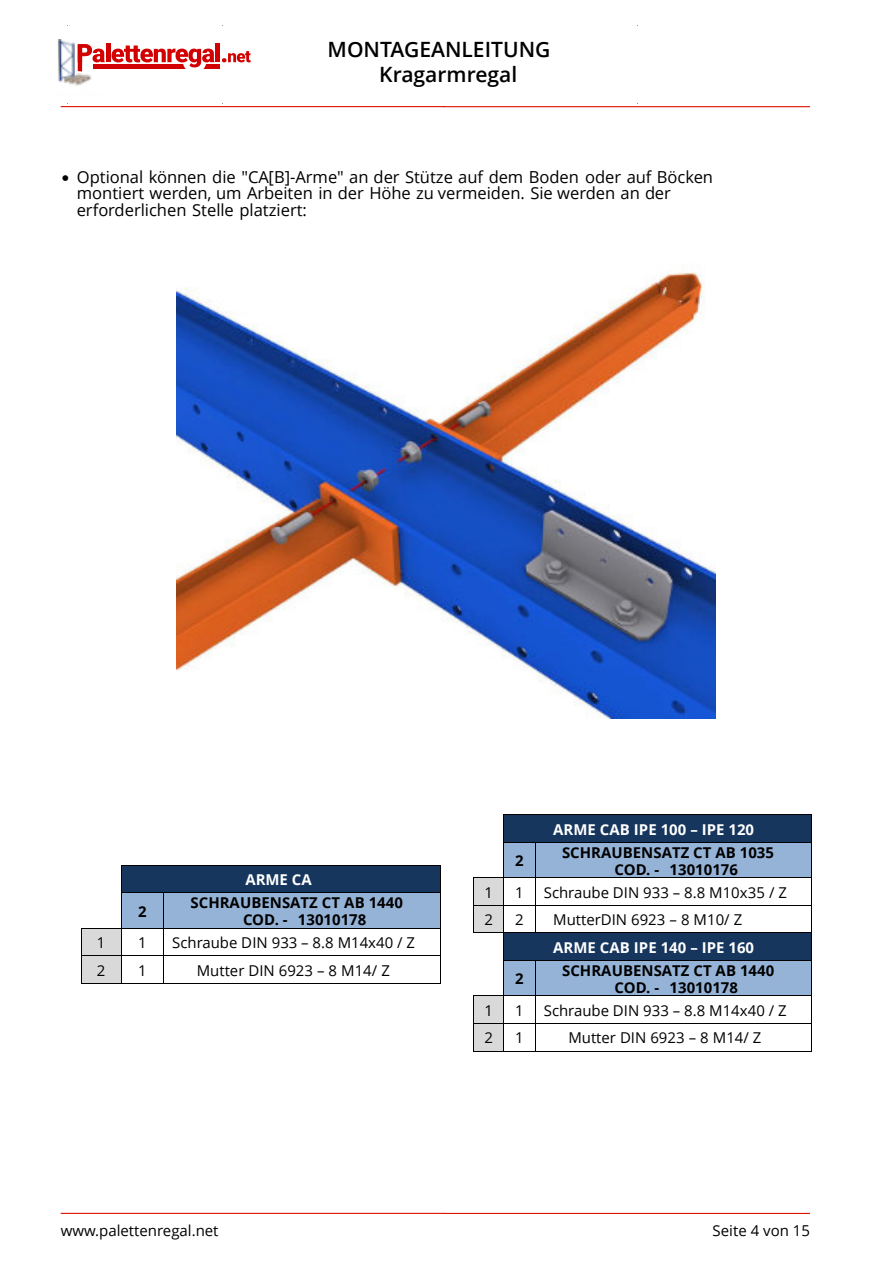
<style>
.page{position:relative;width:893px;height:1263px;background:#fff}
.page>*{position:absolute;margin:0;border:0;box-sizing:border-box;transform-origin:0 0}
.t1{font:600 21px/25.8px "Open Sans";color:#000}
.t2{font:16.5px/16.5px "Open Sans";color:#000}
.t3{font:15px "Open Sans";color:#000}
.t4{font:700 15px/17.2px "Open Sans";color:#000}
.t5{font:700 15px "Open Sans";color:#fff}
.s1{font-family:"Lucida Grande"}
</style>
<div class="page">
<hr style="left:93px;top:64px;width:127px;height:4px;background:#d20000">
<div style="left:183px;top:52px;width:23px;height:21px;background:#fff;border:10px solid #fff;border-radius:50%"></div>
<svg style="left:129px;top:46px;width:85px;height:21px"></svg>
<hr style="left:216px;top:43px;width:4px;height:19px;background:#d20000">
<svg style="left:222px;top:51px;width:29px;height:11px"></svg>
<img style="left:58px;top:40px;width:71px;height:46px">
<svg style="left:78px;top:44px;width:27px;height:28px"></svg>
<hr style="left:61px;top:1213px;width:749px;height:1px;background:#df1303">
<svg style="left:60px;top:103px;width:750px;height:5px"></svg>
<img style="left:176px;top:271px;width:539px;height:448px">
<div style="left:121px;top:866px;width:319px;height:27px;background:#17365d"></div>
<hr style="left:122px;top:865px;width:318px;height:1px;background:#000">
<div style="left:122px;top:893px;width:41px;height:35px;background:#95b3d7"></div>
<div style="left:164px;top:893px;width:276px;height:35px;background:#95b3d7"></div>
<svg style="left:121px;top:865px;width:1px;height:28px"></svg>
<hr style="left:122px;top:893px;width:41px;height:1px;background:#000">
<hr style="left:164px;top:893px;width:276px;height:1px;background:#000">
<svg style="left:440px;top:865px;width:1px;height:28px"></svg>
<hr style="left:121px;top:893px;width:1px;height:35px;background:#000">
<hr style="left:163px;top:893px;width:1px;height:35px;background:#000">
<hr style="left:440px;top:893px;width:1px;height:35px;background:#000">
<div style="left:81px;top:929px;width:40px;height:26px;background:#d9d9d9"></div>
<hr style="left:82px;top:928px;width:39px;height:1px;background:#000">
<hr style="left:122px;top:928px;width:41px;height:1px;background:#000">
<hr style="left:164px;top:928px;width:276px;height:1px;background:#000">
<div style="left:81px;top:956px;width:40px;height:27px;background:#d9d9d9"></div>
<hr style="left:81px;top:955px;width:40px;height:1px;background:#000">
<hr style="left:122px;top:955px;width:41px;height:1px;background:#000">
<hr style="left:164px;top:955px;width:276px;height:1px;background:#000">
<svg style="left:81px;top:928px;width:1px;height:55px"></svg>
<hr style="left:81px;top:983px;width:40px;height:1px;background:#000">
<svg style="left:121px;top:928px;width:1px;height:56px"></svg>
<hr style="left:122px;top:983px;width:41px;height:1px;background:#000">
<svg style="left:163px;top:928px;width:1px;height:56px"></svg>
<hr style="left:164px;top:983px;width:276px;height:1px;background:#000">
<svg style="left:440px;top:928px;width:1px;height:56px"></svg>
<div style="left:504px;top:815px;width:307px;height:27px;background:#17365d"></div>
<hr style="left:504px;top:814px;width:307px;height:1px;background:#000">
<div style="left:504px;top:843px;width:31px;height:34px;background:#95b3d7"></div>
<div style="left:536px;top:843px;width:275px;height:34px;background:#95b3d7"></div>
<svg style="left:503px;top:814px;width:1px;height:29px"></svg>
<hr style="left:504px;top:842px;width:31px;height:1px;background:#000">
<hr style="left:536px;top:842px;width:275px;height:1px;background:#000">
<svg style="left:811px;top:814px;width:1px;height:29px"></svg>
<hr style="left:503px;top:843px;width:1px;height:34px;background:#000">
<hr style="left:535px;top:843px;width:1px;height:34px;background:#000">
<hr style="left:811px;top:843px;width:1px;height:34px;background:#000">
<hr style="left:504px;top:877px;width:31px;height:1px;background:#000">
<hr style="left:536px;top:877px;width:275px;height:1px;background:#000">
<hr style="left:504px;top:905px;width:31px;height:1px;background:#000">
<hr style="left:536px;top:905px;width:275px;height:1px;background:#000">
<div style="left:504px;top:933px;width:307px;height:27px;background:#17365d"></div>
<hr style="left:504px;top:933px;width:31px;height:1px;background:#000">
<svg style="left:535px;top:877px;width:1px;height:56px"></svg>
<hr style="left:536px;top:933px;width:275px;height:1px;background:#000">
<div style="left:504px;top:961px;width:31px;height:34px;background:#95b3d7"></div>
<div style="left:536px;top:961px;width:275px;height:34px;background:#95b3d7"></div>
<svg style="left:473px;top:877px;width:31px;height:84px"></svg>
<hr style="left:504px;top:960px;width:31px;height:1px;background:#000">
<hr style="left:536px;top:960px;width:275px;height:1px;background:#000">
<svg style="left:811px;top:877px;width:1px;height:84px"></svg>
<hr style="left:503px;top:961px;width:1px;height:34px;background:#000">
<hr style="left:535px;top:961px;width:1px;height:34px;background:#000">
<hr style="left:811px;top:961px;width:1px;height:34px;background:#000">
<hr style="left:504px;top:995px;width:31px;height:1px;background:#000">
<hr style="left:536px;top:995px;width:275px;height:1px;background:#000">
<hr style="left:504px;top:1023px;width:31px;height:1px;background:#000">
<hr style="left:536px;top:1023px;width:275px;height:1px;background:#000">
<svg style="left:473px;top:995px;width:31px;height:57px;background:#c0c0c0"></svg>
<hr style="left:504px;top:1051px;width:31px;height:1px;background:#000">
<svg style="left:535px;top:995px;width:1px;height:57px"></svg>
<hr style="left:536px;top:1051px;width:275px;height:1px;background:#000">
<svg style="left:811px;top:995px;width:1px;height:57px"></svg>
<h1 class="t1" style="left:379px;top:38px;width:173px;text-indent:-52px">MONTAGEANLEITUNG<br>Kragarmregal</h1>
<p class="t2" style="left:77px;top:170px;width:638px;text-indent:-16px"><span class="s1">•</span> Optional können die "CA[B]-Arme" an der Stütze auf dem Boden oder auf Böcken montiert werden, um Arbeiten in der Höhe zu vermeiden. Sie werden an der erforderlichen Stelle platziert:</p>
<p class="t5" style="left:245px;top:874px;width:68px">ARME CA</p>
<p class="t4" style="left:138px;top:904px;width:10px">2</p>
<p class="t4" style="left:243px;top:895px;width:161px;text-indent:-52px">SCHRAUBENSATZ CT AB 1440<br>COD. - 13010178</p>
<p class="t3" style="left:97px;top:936px;width:10px">1</p>
<p class="t3" style="left:138px;top:936px;width:10px">1</p>
<p class="t3" style="left:172px;top:936px;width:244px">Schraube DIN 933 – 8.8 M14x40 / Z</p>
<p class="t3" style="left:97px;top:964px;width:10px">2</p>
<p class="t3" style="left:138px;top:964px;width:10px">1</p>
<p class="t3" style="left:197px;top:964px;width:195px">Mutter DIN 6923 – 8 M14/ Z</p>
<p class="t5" style="left:553px;top:823px;width:202px">ARME CAB IPE 100 – IPE 120</p>
<p class="t4" style="left:515px;top:854px;width:10px">2</p>
<p class="t4" style="left:615px;top:845px;width:161px;text-indent:-53px">SCHRAUBENSATZ CT AB 1035<br>COD. - 13010176</p>
<p class="t3" style="left:484px;top:886px;width:10px">1</p>
<p class="t3" style="left:515px;top:886px;width:10px">1</p>
<p class="t3" style="left:544px;top:886px;width:245px">Schraube DIN 933 – 8.8 M10x35 / Z</p>
<p class="t3" style="left:484px;top:914px;width:10px">2</p>
<p class="t3" style="left:515px;top:914px;width:10px">2</p>
<p class="t3" style="left:553px;top:914px;width:191px">MutterDIN 6923 – 8 M10/ Z</p>
<p class="t5" style="left:553px;top:941px;width:202px">ARME CAB IPE 140 – IPE 160</p>
<p class="t4" style="left:515px;top:972px;width:10px">2</p>
<p class="t4" style="left:615px;top:963px;width:161px;text-indent:-52px">SCHRAUBENSATZ CT AB 1440<br>COD. - 13010178</p>
<p class="t3" style="left:484px;top:1004px;width:10px">1</p>
<p class="t3" style="left:515px;top:1004px;width:10px">1</p>
<p class="t3" style="left:544px;top:1004px;width:244px">Schraube DIN 933 – 8.8 M14x40 / Z</p>
<p class="t3" style="left:484px;top:1032px;width:10px">2</p>
<p class="t3" style="left:515px;top:1032px;width:10px">1</p>
<p class="t3" style="left:568px;top:1032px;width:195px">Mutter DIN 6923 – 8 M14/ Z</p>
<p class="t3" style="left:61px;top:1224px;width:159px">www.palettenregal.net</p>
<p class="t3" style="left:713px;top:1224px;width:99px">Seite 4 von 15</p>
</div>
